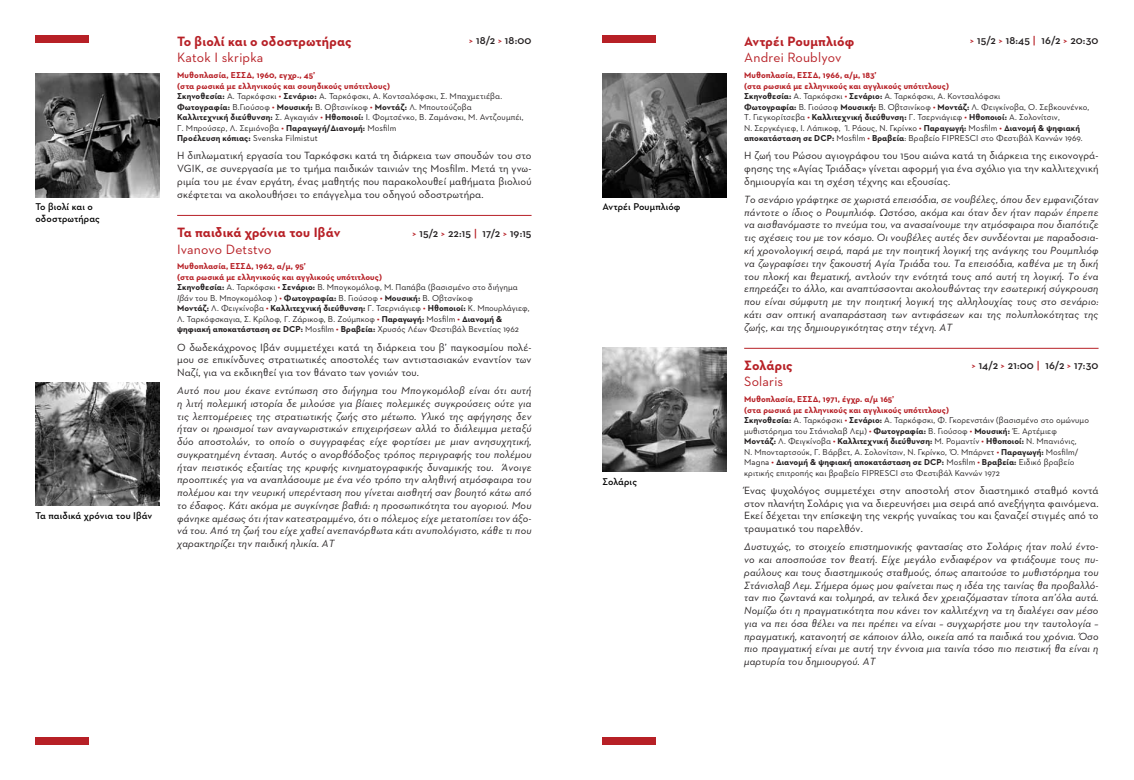
<style>
.page{position:relative;width:1134px;height:780px;background:#fff}
.page>*{position:absolute;margin:0;border:0;box-sizing:border-box;transform-origin:0 0}
.t1{font:700 13.75px "Neutraface Two Text Greek";letter-spacing:.005em;color:#b72026}
.t2{font:13.75px "Neutraface Two Text Greek";letter-spacing:.015em;color:#b72026}
.t3{font:600 11.25px "Neutraface Two Text Greek";letter-spacing:.015em;color:#231f20}
.t4{font:italic 10.62px/12.8px "Neutraface Two Text Greek";letter-spacing:.015em;color:#231f20;text-align:justify}
.t5{font:10.62px/12.8px "Neutraface Two Text Greek";letter-spacing:.01em;color:#231f20;text-align:justify}
.t6{font:600 10px/12px "Neutraface Two Text Greek";letter-spacing:.01em;color:#000}
.t7{font:8.75px/10.5px "Neutraface Two Text Greek";letter-spacing:.01em;color:#231f20}
.s1{font-weight:700;color:#b72026}
.s2{font-weight:700}
.s3{font-style:italic}
.s4{color:#b72026}
</style>
<div class="page">
<div style="left:602px;top:35px;width:54px;height:8px;background:#b72026"></div>
<div style="left:602px;top:737px;width:54px;height:7px;background:#b72026"></div>
<img style="left:35px;top:73px;width:124px;height:124px">
<img style="left:602px;top:73px;width:124px;height:124px">
<img style="left:602px;top:347px;width:124px;height:124px">
<img style="left:35px;top:382px;width:124px;height:124px">
<hr style="left:177px;top:215px;width:354px;height:1px;background:#b72026">
<div style="left:35px;top:35px;width:54px;height:8px;background:#b72026"></div>
<div style="left:35px;top:737px;width:54px;height:7px;background:#b72026"></div>
<hr style="left:744px;top:348px;width:354px;height:1px;background:#b72026">
<p class="t1" style="left:177px;top:33px;width:176px">Το βιολί και ο οδοστρωτήρας</p>
<p class="t2" style="left:177px;top:49px;width:88px">Katok I skripka</p>
<p class="t7" style="left:177px;top:70px;width:348px"><span class="s1">Μυθοπλασία, ΕΣΣΔ, 1960, εγχρ., 45’<br>(στα ρωσικά με ελληνικούς και σουηδικούς υπότιτλους)<br></span><span class="s2">Σκηνοθεσία:</span> Α. Ταρκόφσκι <span class="s1">•</span> <span class="s2">Σενάριο:</span> Α. Ταρκόφσκι, Α. Κοντσαλόφσκι, Σ. Μπαχμετιέβα.<br><span class="s2">Φωτογραφία:</span> Β.Γιούσοφ <span class="s1">•</span> <span class="s2">Μουσική:</span> Β. Οβτσινίκοφ <span class="s1">•</span> <span class="s2">Μοντάζ:</span> Λ. Μπουτούζοβα <span class="s2">Καλλιτεχνική διεύθυνση:</span> Σ. Αγκαγιάν <span class="s1">•</span> <span class="s2">Ηθοποιοί:</span> Ι. Φομτσένκο, Β. Ζαμάνσκι, Μ. Αντζουμπέι, Γ. Μπρούσερ, Λ. Σεμιόνοβα <span class="s1">•</span> <span class="s2">Παραγωγή/Διανομή:</span> Mosfilm<br><span class="s2">Προέλευση κόπιας:</span> Svenska Filmistut</p>
<p class="t5" style="left:177px;top:149px;width:356px">Η διπλωματική εργασία του Ταρκόφσκι κατά τη διάρκεια των σπουδών του στο VGIK, σε συνεργασία με το τμήμα παιδικών ταινιών της Mosfilm. Μετά τη γνω&shy;ριμία του με έναν εργάτη, ένας μαθητής που παρακολουθεί μαθήματα βιολιού σκέφτεται να ακολουθήσει το επάγγελμα του οδηγού οδοστρωτήρα.</p>
<p class="t1" style="left:177px;top:224px;width:165px">Τα παιδικά χρόνια του Ιβάν</p>
<p class="t2" style="left:177px;top:240px;width:96px">Ivanovo Detstvo</p>
<p class="t7" style="left:177px;top:261px;width:354px"><span class="s1">Μυθοπλασία, ΕΣΣΔ, 1962, α/μ, 95’<br>(στα ρωσικά με ελληνικούς και αγγλικούς υπότιτλους)<br></span><span class="s2">Σκηνοθεσία:</span> Α. Ταρκόφσκι <span class="s1">•</span> <span class="s2">Σενάριο:</span> Β. Μπογκομόλοφ, Μ. Παπάβα (βασισμένο στο διήγημα <span class="s3">Ιβάν</span> του Β. Μπογκομόλοφ ) <span class="s1">•</span> <span class="s2">Φωτογραφία:</span> Β. Γιούσοφ <span class="s1">•</span> <span class="s2">Μουσική:</span> Β. Οβτσνίκοφ<br><span class="s2">Μοντάζ:</span> Λ. Φειγκίνοβα <span class="s1">•</span> <span class="s2">Καλλιτεχνική διεύθυνση:</span> Γ. Τσερνιάγιεφ <span class="s1">•</span> <span class="s2">Ηθοποιοί:</span> Κ. Μπουρλάγιεφ, Λ. Ταρκόφσκαγια, Σ. Κρίλοφ, Γ. Ζάρικοφ, Β. Ζούμπκοφ <span class="s1">•</span> <span class="s2">Παραγωγή:</span> Mosfilm <span class="s1">•</span> <span class="s2">Διανομή &amp; ψηφιακή αποκατάσταση σε DCP:</span> Mosfilm <span class="s1">•</span> <span class="s2">Βραβεία:</span> Χρυσός Λέων Φεστιβάλ Βενετίας 1962</p>
<p class="t5" style="left:177px;top:340px;width:356px">Ο δωδεκάχρονος Ιβάν συμμετέχει κατά τη διάρκεια του β’ παγκοσμίου πολέ&shy;μου σε επικίνδυνες στρατιωτικές αποστολές των αντιστασιακών εναντίον των Ναζί, για να εκδικηθεί για τον θάνατο των γονιών του.</p>
<p class="t4" style="left:177px;top:384px;width:356px">Αυτό που μου έκανε εντύπωση στο διήγημα του Μπογκομόλοβ είναι ότι αυτή η λιτή πολεμική ιστορία δε μιλούσε για βίαιες πολεμικές συγκρούσεις ούτε για τις λεπτομέρειες της στρατιωτικής ζωής στο μέτωπο. Υλικό της αφήγησης δεν ήταν οι ηρωισμοί των αναγνωριστικών επιχειρήσεων αλλά το διάλειμμα μεταξύ δύο αποστολών, το οποίο ο συγγραφέας είχε φορτίσει με μιαν ανησυχητική, συγκρατημένη ένταση. Αυτός ο ανορθόδοξος τρόπος περιγραφής του πολέμου ήταν πειστικός εξαιτίας της κρυφής κινηματογραφικής δυναμικής του. Άνοιγε προοπτικές για να αναπλάσουμε με ένα νέο τρόπο την αληθινή ατμόσφαιρα του πολέμου και την νευρική υπερένταση που γίνεται αισθητή σαν βουητό κάτω από το έδαφος. Κάτι ακόμα με συγκίνησε βαθιά: η προσωπικότητα του αγοριού. Μου φάνηκε αμέσως ότι ήταν κατεστραμμένο, ότι ο πόλεμος είχε μετατοπίσει τον άξο&shy;νά του. Από τη ζωή του είχε χαθεί ανεπανόρθωτα κάτι ανυπολόγιστο, κάθε τι που χαρακτηρίζει την παιδική ηλικία. ΑΤ</p>
<p class="t3" style="left:469px;top:34px;width:64px"><span class="s4">&gt;</span> 18/2 <span class="s4">&gt;</span> 18:00</p>
<p class="t6" style="left:35px;top:201px;width:66px">Το βιολί και ο οδοστρωτήρας</p>
<p class="t6" style="left:602px;top:201px;width:80px">Αντρέι Ρουμπλιόφ</p>
<p class="t3" style="left:412px;top:226px;width:121px"><span class="s4">&gt;</span> 15/2 <span class="s4">&gt;</span> 22:15 <span class="s4">|</span> 17/2 <span class="s4">&gt;</span> 19:15</p>
<p class="t6" style="left:602px;top:475px;width:36px">Σολάρις</p>
<p class="t6" style="left:35px;top:510px;width:118px">Τα παιδικά χρόνια του Ιβάν</p>
<p class="t3" style="left:970px;top:34px;width:130px"><span class="s4">&gt;</span> 15/2 <span class="s4">&gt;</span> 18:45 <span class="s4">|</span> 16/2 <span class="s4">&gt;</span> 20:30</p>
<p class="t1" style="left:744px;top:33px;width:112px">Αντρέι Ρουμπλιόφ</p>
<p class="t2" style="left:744px;top:49px;width:99px">Andrei Roublyov</p>
<p class="t7" style="left:744px;top:70px;width:347px"><span class="s1">Μυθοπλασία, ΕΣΣΔ, 1966, α/μ, 183’<br>(στα ρωσικά με ελληνικούς και αγγλικούς υπότιτλους)<br></span><span class="s2">Σκηνοθεσία:</span> Α. Ταρκόφσκι <span class="s1">•</span> <span class="s2">Σενάριo:</span> Α. Ταρκόφσκι, Α. Κοντσαλόφσκι<br><span class="s2">Φωτογραφία:</span> Β. Γιούσοφ <span class="s2">Μουσική:</span> Β. Οβτσινίκοφ <span class="s1">•</span> <span class="s2">Μοντάζ:</span> Λ. Φειγκίνοβα, Ο. Σεβκουνένκο, Τ. Γιεγκορίτσεβα <span class="s1">•</span> <span class="s2">Καλλιτεχνική διεύθυνση:</span> Γ. Τσερνιάγιεφ <span class="s1">•</span> <span class="s2">Ηθοποιοί:</span> Α. Σολονίτσιν,<br>Ν. Σεργκέγιεφ, Ι. Λάπικοφ, Ί. Ράους, Ν. Γκρίνκο <span class="s1">•</span> <span class="s2">Παραγωγή:</span> Mosfilm <span class="s1">•</span> <span class="s2">Διανομή &amp; ψηφιακή αποκατάσταση σε DCP:</span> Mosfilm <span class="s1">•</span> <span class="s2">Βραβεία</span>: Βραβείο FIPRESCI στο Φεστιβάλ Καννών 1969.</p>
<p class="t5" style="left:744px;top:149px;width:356px">Η ζωή του Ρώσου αγιογράφου του 15ου αιώνα κατά τη διάρκεια της εικονογρά&shy;φησης της «Αγίας Τριάδας» γίνεται αφορμή για ένα σχόλιο για την καλλιτεχνική δημιουργία και τη σχέση τέχνης και εξουσίας.</p>
<p class="t4" style="left:744px;top:193px;width:356px">Το σενάριο γράφτηκε σε χωριστά επεισόδια, σε νουβέλες, όπου δεν εμφανιζόταν πάντοτε ο ίδιος ο Ρουμπλιόφ. Ωστόσο, ακόμα και όταν δεν ήταν παρών έπρεπε να αισθανόμαστε το πνεύμα του, να ανασαίνουμε την ατμόσφαιρα που διαπότιζε τις σχέσεις του με τον κόσμο. Οι νουβέλες αυτές δεν συνδέονται με παραδοσια&shy;κή χρονολογική σειρά, παρά με την ποιητική λογική της ανάγκης του Ρουμπλιόφ να ζωγραφίσει την ξακουστή Αγία Τριάδα του. Τα επεισόδια, καθένα με τη δική του πλοκή και θεματική, αντλούν την ενότητά τους από αυτή τη λογική. Το ένα επηρεάζει το άλλο, και αναπτύσσονται ακολουθώντας την εσωτερική σύγκρουση που είναι σύμφυτη με την ποιητική λογική της αλληλουχίας τους στο σενάριο: κάτι σαν οπτική αναπαράσταση των αντιφάσεων και της πολυπλοκότητας της ζωής, και της δημιουργικότητας στην τέχνη. ΑΤ</p>
<p class="t1" style="left:744px;top:357px;width:50px">Σολάρις</p>
<p class="t2" style="left:744px;top:373px;width:41px">Solaris</p>
<p class="t7" style="left:744px;top:394px;width:346px"><span class="s1">Μυθοπλασία, ΕΣΣΔ, 1971, έγχρ. α/μ 165’<br>(στα ρωσικά με ελληνικούς και αγγλικούς υπότιτλους)<br></span><span class="s2">Σκηνοθεσία:</span> Α. Ταρκόφσκι <span class="s1">•</span> <span class="s2">Σενάριο:</span> Α. Ταρκόφσκι, Φ. Γκορενστάιν (βασισμένο στο ομώνυμο μυθιστόρημα του Στάνισλαβ Λεμ) <span class="s1">•</span> <span class="s2">Φωτογραφία:</span> Β. Γιούσοφ <span class="s1">•</span> <span class="s2">Μουσική:</span> Έ. Αρτέμιεφ <span class="s2">Μοντάζ:</span> Λ. Φειγκίνοβα <span class="s1">•</span> <span class="s2">Καλλιτεχνική διεύθυνση:</span> Μ. Ρομαντίν <span class="s1">•</span> <span class="s2">Ηθοποιοί:</span> Ν. Μπανιόνις,<br>Ν. Μπονταρτσούκ, Γ. Βάρβετ, Α. Σολονίτσιν, Ν. Γκρίνκο, Ό. Μπάρνετ <span class="s1">•</span> <span class="s2">Παραγωγή:</span> Mosfilm/ Magna <span class="s1">•</span> <span class="s2">Διανομή &amp; ψηφιακή αποκατάσταση σε DCP:</span> Mosfilm <span class="s1">•</span> <span class="s2">Βραβεία:</span> Ειδικό βραβείο κριτικής επιτροπής και βραβείο FIPRESCI στο Φεστιβάλ Καννών 1972</p>
<p class="t5" style="left:744px;top:484px;width:356px">Ένας ψυχολόγος συμμετέχει στην αποστολή στον διαστημικό σταθμό κοντά στον πλανήτη Σολάρις για να διερευνήσει μια σειρά από ανεξήγητα φαινόμενα.<br>Εκεί δέχεται την επίσκεψη της νεκρής γυναίκας του και ξαναζεί στιγμές από το τραυματικό του παρελθόν.</p>
<p class="t4" style="left:744px;top:540px;width:356px">Δυστυχώς, το στοιχείο επιστημονικής φαντασίας στο Σολάρις ήταν πολύ έντο&shy;νο και αποσπούσε τον θεατή. Είχε μεγάλο ενδιαφέρον να φτιάξουμε τους πυ&shy;ραύλους και τους διαστημικούς σταθμούς, όπως απαιτούσε το μυθιστόρημα του Στάνισλαβ Λεμ. Σήμερα όμως μου φαίνεται πως η ιδέα της ταινίας θα προβαλλό&shy;ταν πιο ζωντανά και τολμηρά, αν τελικά δεν χρειαζόμασταν τίποτα απ’όλα αυτά.<br>Νομίζω ότι η πραγματικότητα που κάνει τον καλλιτέχνη να τη διαλέγει σαν μέσο για να πει όσα θέλει να πει πρέπει να είναι – συγχωρήστε μου την ταυτολογία – πραγματική, κατανοητή σε κάποιον άλλο, οικεία από τα παιδικά του χρόνια. Όσο πιο πραγματική είναι με αυτή την έννοια μια ταινία τόσο πιο πειστική θα είναι η μαρτυρία του δημιουργού. ΑΤ</p>
<p class="t3" style="left:972px;top:358px;width:128px"><span class="s4">&gt;</span> 14/2 <span class="s4">&gt;</span> 21:00 <span class="s4">|</span> 16/2 <span class="s4">&gt;</span> 17:30</p>
</div>
